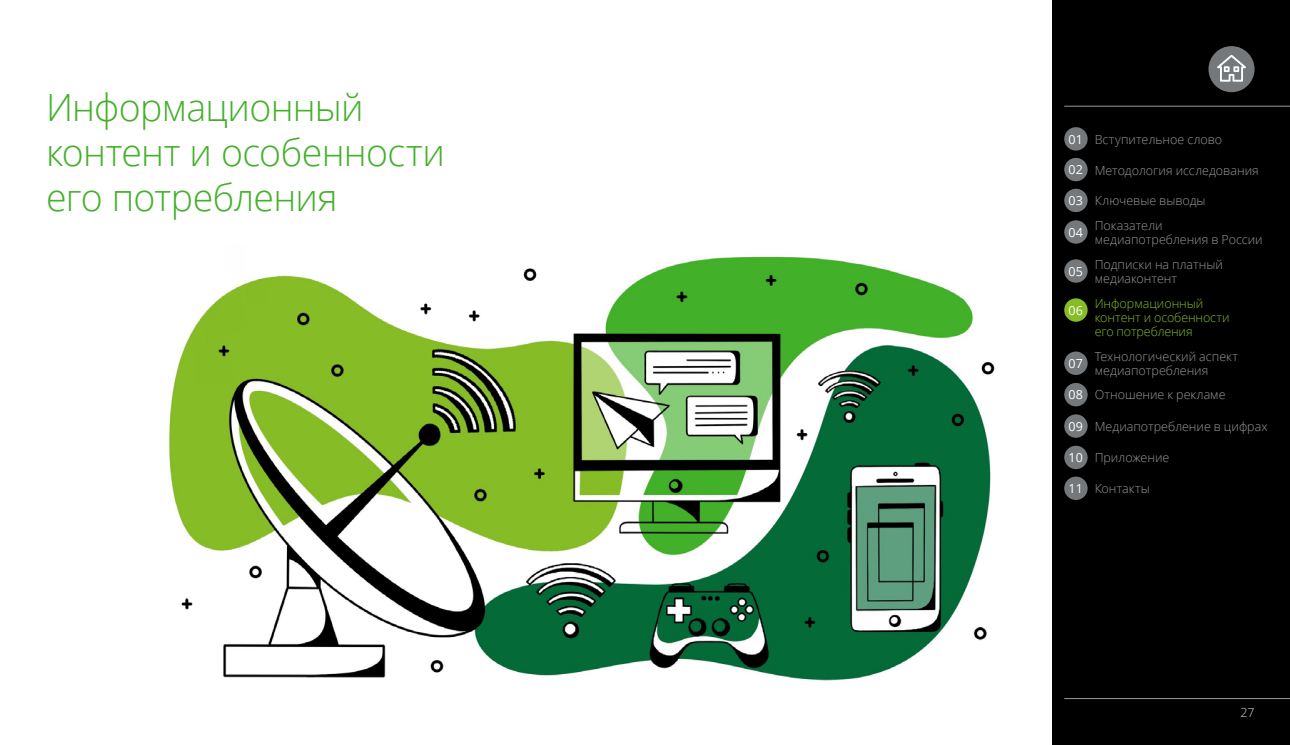
<style>
.page{position:relative;width:1290px;height:745px;background:#fff}
.page>*{position:absolute;margin:0;border:0;box-sizing:border-box;transform-origin:0 0}
.t1{font:300 37.5px/45px "Open Sans";letter-spacing:-.02em;color:#43b02a}
.t2{font:300 12.5px/13.8px "Open Sans";color:#97999b}
.t3{font:300 12.5px/13.8px "Open Sans";letter-spacing:-.005em;color:#86bc25}
.t4{font:12.5px "Open Sans";color:#fff}
.t5{font:300 12.5px "Open Sans";color:#d0d0ce}
.s1{font-weight:400;color:#fff}
</style>
<div class="page">
<img style="left:169px;top:256px;width:826px;height:425px">
<div style="left:1052px;top:0;width:238px;height:744px;background:#000"></div>
<svg style="left:1208px;top:46px;width:46px;height:46px"></svg>
<hr style="left:1064px;top:106px;width:226px;height:1px;background:#97999b">
<hr style="left:1064px;top:697px;width:226px;height:1px;background:#97999b">
<div style="left:1064px;top:127px;width:23px;height:23px;background:#75787b;border-radius:50%"></div>
<div style="left:1064px;top:158px;width:23px;height:23px;background:#75787b;border-radius:50%"></div>
<div style="left:1064px;top:188px;width:23px;height:24px;background:#75787b;border-radius:50%"></div>
<div style="left:1064px;top:220px;width:23px;height:23px;background:#75787b;border-radius:50%"></div>
<div style="left:1064px;top:259px;width:23px;height:23px;background:#75787b;border-radius:50%"></div>
<div style="left:1064px;top:351px;width:23px;height:24px;background:#75787b;border-radius:50%"></div>
<div style="left:1064px;top:382px;width:23px;height:24px;background:#75787b;border-radius:50%"></div>
<div style="left:1064px;top:414px;width:23px;height:23px;background:#75787b;border-radius:50%"></div>
<div style="left:1064px;top:445px;width:23px;height:24px;background:#75787b;border-radius:50%"></div>
<div style="left:1064px;top:298px;width:23px;height:23px;background:#86bc25;border-radius:50%"></div>
<div style="left:1064px;top:476px;width:23px;height:23px;background:#75787b;border-radius:50%"></div>
<h1 class="t1" style="left:46px;top:83px;width:400px">Информационный контент и особенности его потребления</h1>
<p class="t2" style="left:1068px;top:132px;width:155px"><span class="s1">01</span> Вступительное слово</p>
<p class="t2" style="left:1068px;top:163px;width:192px"><span class="s1">02</span> Методология исследования</p>
<p class="t2" style="left:1068px;top:193px;width:138px"><span class="s1">03</span> Ключевые выводы</p>
<p class="t4" style="left:1068px;top:223px;width:16px">04</p>
<p class="t2" style="left:1095px;top:218px;width:170px">Показатели медиапотребления в России</p>
<p class="t2" style="left:1095px;top:257px;width:130px">Подписки на платный медиаконтент</p>
<p class="t4" style="left:1068px;top:262px;width:16px">05</p>
<p class="t4" style="left:1068px;top:301px;width:16px">06</p>
<p class="t3" style="left:1095px;top:296px;width:136px">Информационный контент и особенности его потребления</p>
<p class="t2" style="left:1095px;top:349px;width:145px">Технологический аспект медиапотребления</p>
<p class="t4" style="left:1068px;top:355px;width:16px">07</p>
<p class="t2" style="left:1068px;top:387px;width:158px"><span class="s1">08</span> Отношение к рекламе</p>
<p class="t2" style="left:1068px;top:419px;width:201px"><span class="s1">09</span> Медиапотребление в цифрах</p>
<p class="t2" style="left:1068px;top:450px;width:102px"><span class="s1">10</span> Приложение</p>
<p class="t2" style="left:1068px;top:481px;width:83px"><span class="s1">11</span> Контакты</p>
<p class="t5" style="left:1240px;top:703px;width:15px">27</p>
</div>
